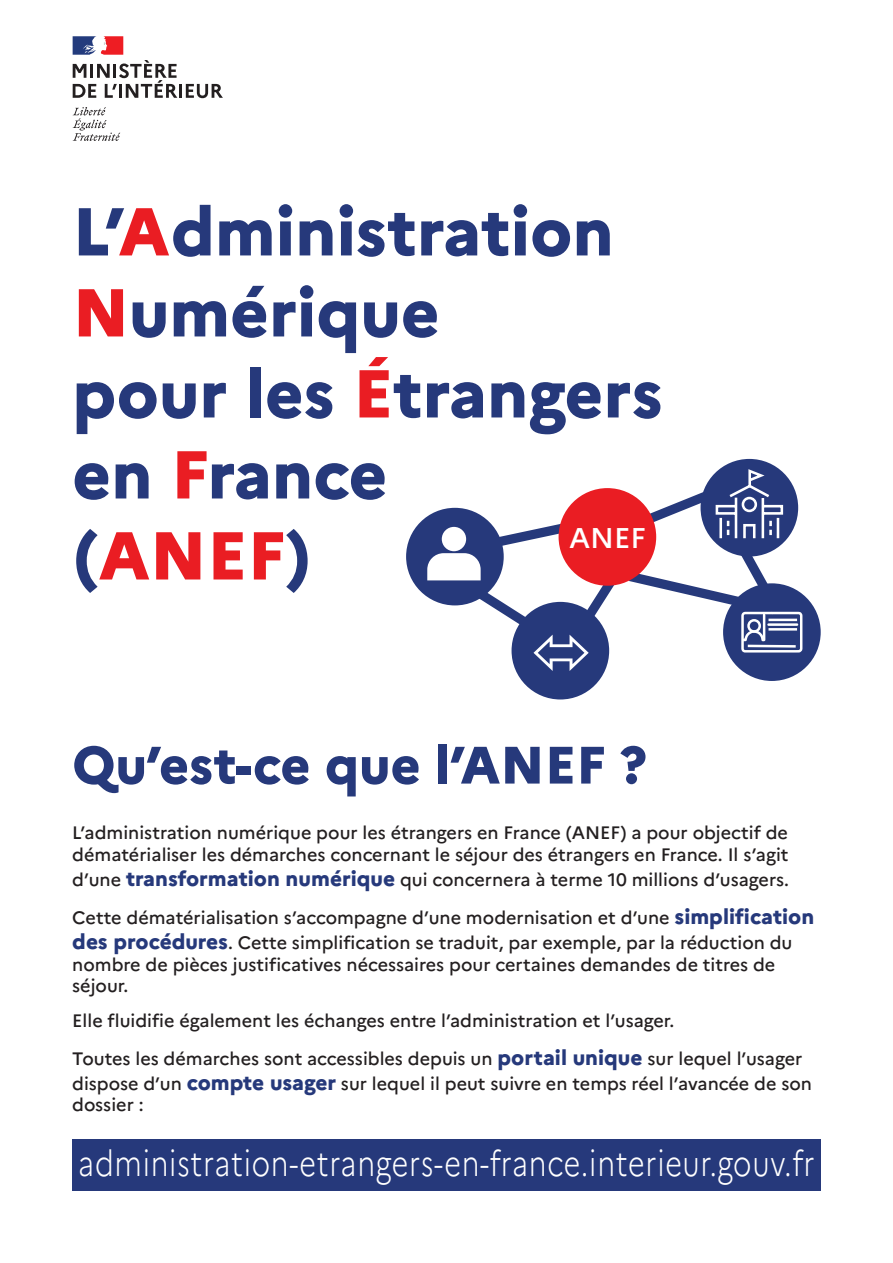
<style>
.page{position:relative;width:893px;height:1263px;background:#fff}
.page>*{position:absolute;margin:0;border:0;box-sizing:border-box;transform-origin:0 0}
.t1{font:800 67.5px/81px "Marianne";color:#26397b}
.t2{font:800 52.5px "Marianne";color:#26397b}
.t3{font:300 35.7px "Marianne";letter-spacing:.025em;color:#fff;scale:.8 1}
.t4{font:500 28.5px "Marianne";color:#fff}
.t5{font:500 18px/21.6px "Marianne";color:#231f20}
.s1{color:#ea1d23}
.s2{font-weight:800;font-size:21px;color:#26397b}
</style>
<div class="page">
<svg style="left:500px;top:522px;width:61px;height:24px"></svg>
<div style="left:700px;top:459px;width:98px;height:97px;background:#26397b;border-radius:50%"></div>
<div style="left:723px;top:583px;width:98px;height:98px;background:#26397b;border-radius:50%"></div>
<svg style="left:629px;top:467px;width:175px;height:207px"></svg>
<div style="left:559px;top:488px;width:97px;height:98px;background:#ea1d23;border-radius:50%"></div>
<div style="left:512px;top:602px;width:97px;height:97px;background:#26397b;border-radius:50%"></div>
<div style="left:406px;top:508px;width:98px;height:97px;background:#26397b;border-radius:50%"></div>
<div style="left:442px;top:527px;width:24px;height:24px;background:#fff;border-radius:50%"></div>
<div style="left:72px;top:1140px;width:749px;height:51px;background:#26397b"></div>
<hr style="left:179px;top:84px;width:3px;height:14px;background:#231f20">
<svg style="left:186px;top:84px;width:37px;height:14px"></svg>
<svg style="left:73px;top:107px;width:47px;height:34px"></svg>
<svg style="left:73px;top:36px;width:104px;height:62px"></svg>
<svg style="left:427px;top:553px;width:195px;height:118px"></svg>
<h1 class="t1" style="left:72px;top:191px;width:592px">L’<span class="s1">A</span>dministration<br><span class="s1">N</span>umérique<br>pour les <span class="s1">É</span>trangers en <span class="s1">F</span>rance<br>(<span class="s1">ANEF</span>)</h1>
<h3 class="t4" style="left:569px;top:520px;width:78px">ANEF</h3>
<h2 class="t2" style="left:72px;top:733px;width:576px">Qu’est-ce que l’ANEF ?</h2>
<p class="t5" style="left:72px;top:822px;width:718px">L’administration numérique pour les étrangers en France (ANEF) a pour objectif de dématérialiser les démarches concernant le séjour des étrangers en France. Il s’agit</p>
<p class="t5" style="left:72px;top:860px;width:743px;line-height:38px">d’une <span class="s2">transformation numérique</span> qui concernera à terme 10 millions d’usagers.<br>Cette dématérialisation s’accompagne d’une modernisation et d’une <span class="s2">simplification</span></p>
<p class="t5" style="left:72px;top:932px;width:722px"><span class="s2">des procédures</span>. Cette simplification se traduit, par exemple, par la réduction du nombre de pièces justificatives nécessaires pour certaines demandes de titres de séjour.</p>
<p class="t5" style="left:72px;top:1001px;width:732px;line-height:38px">Elle fluidifie également les échanges entre l’administration et l’usager.<br>Toutes les démarches sont accessibles depuis un <span class="s2">portail unique</span> sur lequel l’usager</p>
<p class="t5" style="left:72px;top:1073px;width:741px">dispose d’un <span class="s2">compte usager</span> sur lequel il peut suivre en temps réel l’avancée de son dossier :</p>
<h3 class="t3" style="left:78px;top:1141px;width:922px">administration-etrangers-en-france.interieur.gouv.fr</h3>
</div>
